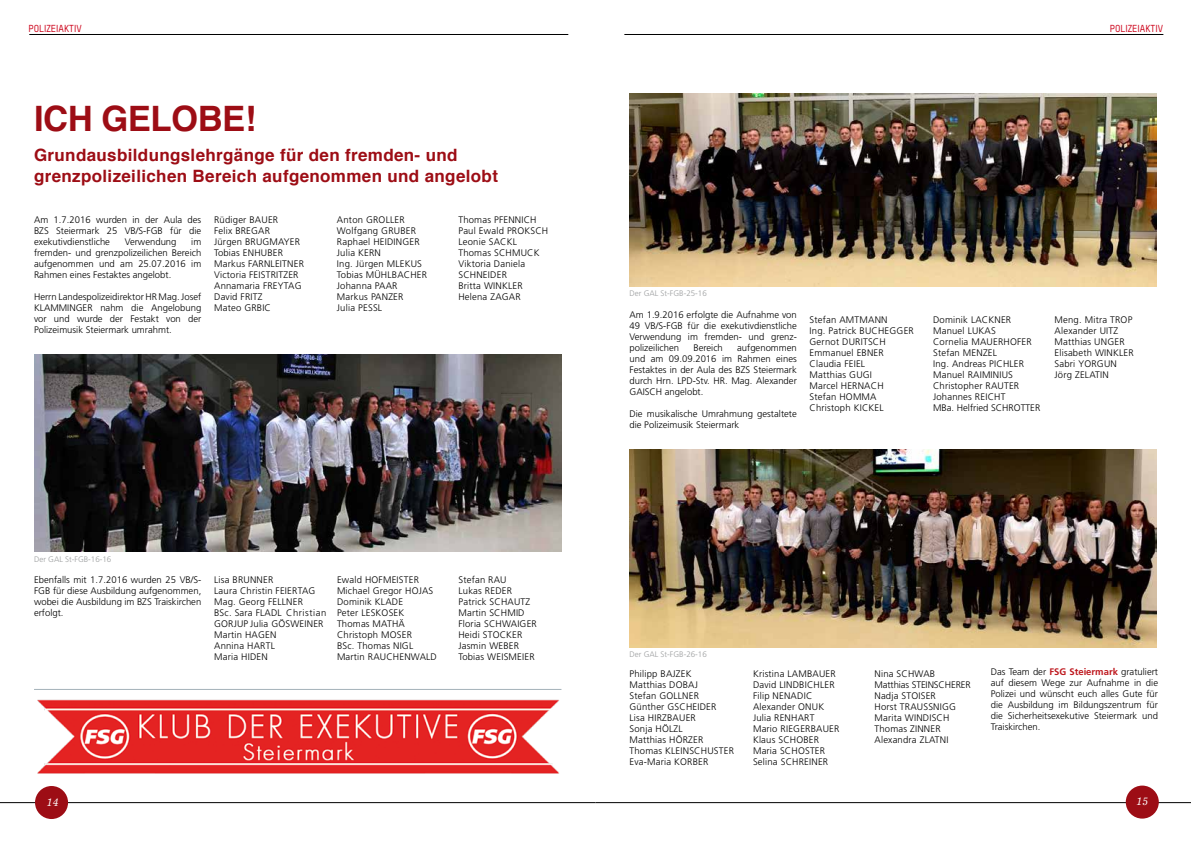
<style>
.page{position:relative;width:1191px;height:842px;background:#fff}
.page>*{position:absolute;margin:0;border:0;box-sizing:border-box;transform-origin:0 0}
.t1{font:700 35px "Helvetica";letter-spacing:-.015em;color:#9d0d15}
.t2{font:700 17px/21px "Helvetica";letter-spacing:.02em;color:#9d0d15}
.t3{font:italic 11px "Excelsior LT Std";color:#fff}
.t4{font:500 10px "TSTARPRO";color:#cd071e}
.t5{font:300 9.5px/11px "Frutiger LT Std";letter-spacing:.02em;color:#000}
.t6{font:300 9.5px/11px "Frutiger LT Std";color:#000}
.t7{font:300 8px "Frutiger LT Std";color:#9c9e9f}
.s1{font-weight:700;color:#be181e}
</style>
<div class="page">
<hr style="left:595px;top:802px;width:596px;height:1px;background:#000">
<hr style="left:0;top:802px;width:595px;height:1px;background:#000">
<hr style="left:29px;top:34px;width:539px;height:1px;background:#000">
<hr style="left:624px;top:34px;width:539px;height:1px;background:#000">
<div style="left:35px;top:786px;width:33px;height:33px;background:#9d0d15;border-radius:50%"></div>
<div style="left:1125px;top:785px;width:33px;height:34px;background:#9d0d15;border-radius:50%"></div>
<img style="left:34px;top:354px;width:527px;height:197px">
<img style="left:37px;top:699px;width:522px;height:75px">
<hr style="left:34px;top:689px;width:527px;height:1px;background:#a4b2b9">
<img style="left:629px;top:449px;width:527px;height:198px">
<img style="left:629px;top:94px;width:527px;height:192px">
<p class="t4" style="left:29px;top:22px;width:55px">POLIZEIAKTIV</p>
<p class="t4" style="left:1109px;top:22px;width:55px">POLIZEIAKTIV</p>
<h1 class="t1" style="left:34px;top:90px;width:224px">ICH GELOBE!</h1>
<h2 class="t2" style="left:34px;top:145px;width:465px">Grundausbildungslehrgänge für den fremden- und grenzpolizeilichen Bereich aufgenommen und angelobt</h2>
<p class="t5" style="left:34px;top:214px;width:169px;text-align:justify">Am 1.7.2016 wurden in der Aula des BZS Steiermark 25 VB/S-FGB für die exekutivdienstliche</p>
<p class="t6" style="left:125px;top:236px;width:53px">Verwendung</p>
<p class="t5" style="left:34px;top:236px;width:169px;text-align:justify;text-indent:157px">im fremden- und grenzpolizeilichen Bereich aufgenommen und am 25.07.2016 im Rahmen eines Festaktes angelobt.</p>
<p class="t5" style="left:34px;top:291px;width:169px;text-align:justify">Herrn Landespolizeidirektor HR Mag. Josef KLAMMINGER nahm die Angelobung vor und wurde der Festakt von der Polizeimusik Steiermark umrahmt.</p>
<p class="t5" style="left:214px;top:214px;width:91px">Rüdiger BAUER<br>Felix BREGAR<br>Jürgen BRUGMAYER<br>Tobias ENHUBER<br>Markus FARNLEITNER<br>Victoria FEISTRITZER<br>Annamaria FREYTAG<br>David FRITZ<br>Mateo GRBIC</p>
<p class="t5" style="left:337px;top:214px;width:92px">Anton GROLLER<br>Wolfgang GRUBER<br>Raphael HEIDINGER<br>Julia KERN<br>Ing. Jürgen MLEKUS<br>Tobias MÜHLBACHER<br>Johanna PAAR<br>Markus PANZER<br>Julia PESSL</p>
<p class="t5" style="left:458px;top:214px;width:91px">Thomas PFENNICH<br>Paul Ewald PROKSCH<br>Leonie SACKL<br>Thomas SCHMUCK<br>Viktoria Daniela<br>SCHNEIDER<br>Britta WINKLER<br>Helena ZAGAR</p>
<p class="t7" style="left:34px;top:554px;width:79px">Der GAL St-FGB-16-16</p>
<p class="t5" style="left:34px;top:575px;width:169px;text-align:justify">Ebenfalls mit 1.7.2016 wurden 25 VB/S-FGB für diese Ausbildung aufgenommen, wobei die Ausbildung im BZS Traiskirchen erfolgt.</p>
<p class="t5" style="left:214px;top:575px;width:114px">Lisa BRUNNER<br>Laura Christin FEIERTAG<br>Mag. Georg FELLNER<br>BSc. Sara FLADL Christian<br>GORJUP Julia GÖSWEINER<br>Martin HAGEN<br>Annina HARTL<br>Maria HIDEN</p>
<p class="t5" style="left:337px;top:575px;width:101px">Ewald HOFMEISTER<br>Michael Gregor HOJAS<br>Dominik KLADE<br>Peter LESKOSEK<br>Thomas MATHÄ<br>Christoph MOSER<br>BSc. Thomas NIGL<br>Martin RAUCHENWALD</p>
<p class="t5" style="left:458px;top:575px;width:80px">Stefan RAU<br>Lukas REDER<br>Patrick SCHAUTZ<br>Martin SCHMID<br>Floria SCHWAIGER<br>Heidi STOCKER<br>Jasmin WEBER<br>Tobias WEISMEIER</p>
<p class="t7" style="left:629px;top:289px;width:79px">Der GAL St-FGB-25-16</p>
<p class="t5" style="left:629px;top:310px;width:169px;text-align:justify">Am 1.9.2016 erfolgte die Aufnahme von 49 VB/S-FGB für die exekutivdienstliche Verwendung im fremden- und grenz&shy;polizeilichen</p>
<p class="t5" style="left:629px;top:343px;width:169px;text-align:justify;text-indent:108px">aufgenommen und am 09.09.2016 im Rahmen eines Festaktes in der Aula des BZS Steiermark durch Hrn. LPD-Stv. HR. Mag. Alexander GAISCH angelobt.</p>
<p class="t6" style="left:629px;top:409px;width:169px">Die musikalische Umrahmung gestaltete die Polizeimusik Steiermark</p>
<p class="t6" style="left:693px;top:343px;width:31px">Bereich</p>
<p class="t5" style="left:809px;top:314px;width:106px">Stefan AMTMANN<br>Ing. Patrick BUCHEGGER<br>Gernot DURITSCH<br>Emmanuel EBNER<br>Claudia FEIEL<br>Matthias GUGI<br>Marcel HERNACH<br>Stefan HOMMA<br>Christoph KICKEL</p>
<p class="t5" style="left:933px;top:314px;width:109px">Dominik LACKNER<br>Manuel LUKAS<br>Cornelia MAUERHOFER<br>Stefan MENZEL<br>Ing. Andreas PICHLER<br>Manuel RAIMINIUS<br>Christopher RAUTER<br>Johannes REICHT<br>MBa. Helfried SCHROTTER</p>
<p class="t5" style="left:1054px;top:314px;width:81px">Meng. Mitra TROP<br>Alexander UITZ<br>Matthias UNGER<br>Elisabeth WINKLER<br>Sabri YORGUN<br>Jörg ZELATIN</p>
<p class="t7" style="left:629px;top:650px;width:79px">Der GAL St-FGB-26-16</p>
<p class="t5" style="left:629px;top:669px;width:106px">Philipp BAJZEK<br>Matthias DOBAJ<br>Stefan GOLLNER<br>Günther GSCHEIDER<br>Lisa HIRZBAUER<br>Sonja HÖLZL<br>Matthias HÖRZER<br>Thomas KLEINSCHUSTER<br>Eva-Maria KORBER</p>
<p class="t5" style="left:753px;top:669px;width:88px">Kristina LAMBAUER<br>David LINDBICHLER<br>Filip NENADIC<br>Alexander ONUK<br>Julia RENHART<br>Mario RIEGERBAUER<br>Klaus SCHOBER<br>Maria SCHOSTER<br>Selina SCHREINER</p>
<p class="t5" style="left:874px;top:669px;width:98px">Nina SCHWAB<br>Matthias STEINSCHERER<br>Nadja STOISER<br>Horst TRAUSSNIGG<br>Marita WINDISCH<br>Thomas ZINNER<br>Alexandra ZLATNI</p>
<p class="t5" style="left:990px;top:666px;width:169px;text-align:justify">Das Team der <span class="s1">FSG Steiermark</span> gratuliert auf diesem Wege zur Aufnahme in die Polizei und wünscht euch alles Gute für die Ausbildung im Bildungszentrum für die Sicherheitsexekutive Steiermark und Traiskirchen.</p>
<p class="t3" style="left:46px;top:796px;width:14px">14</p>
<p class="t3" style="left:1136px;top:795px;width:14px">15</p>
</div>
